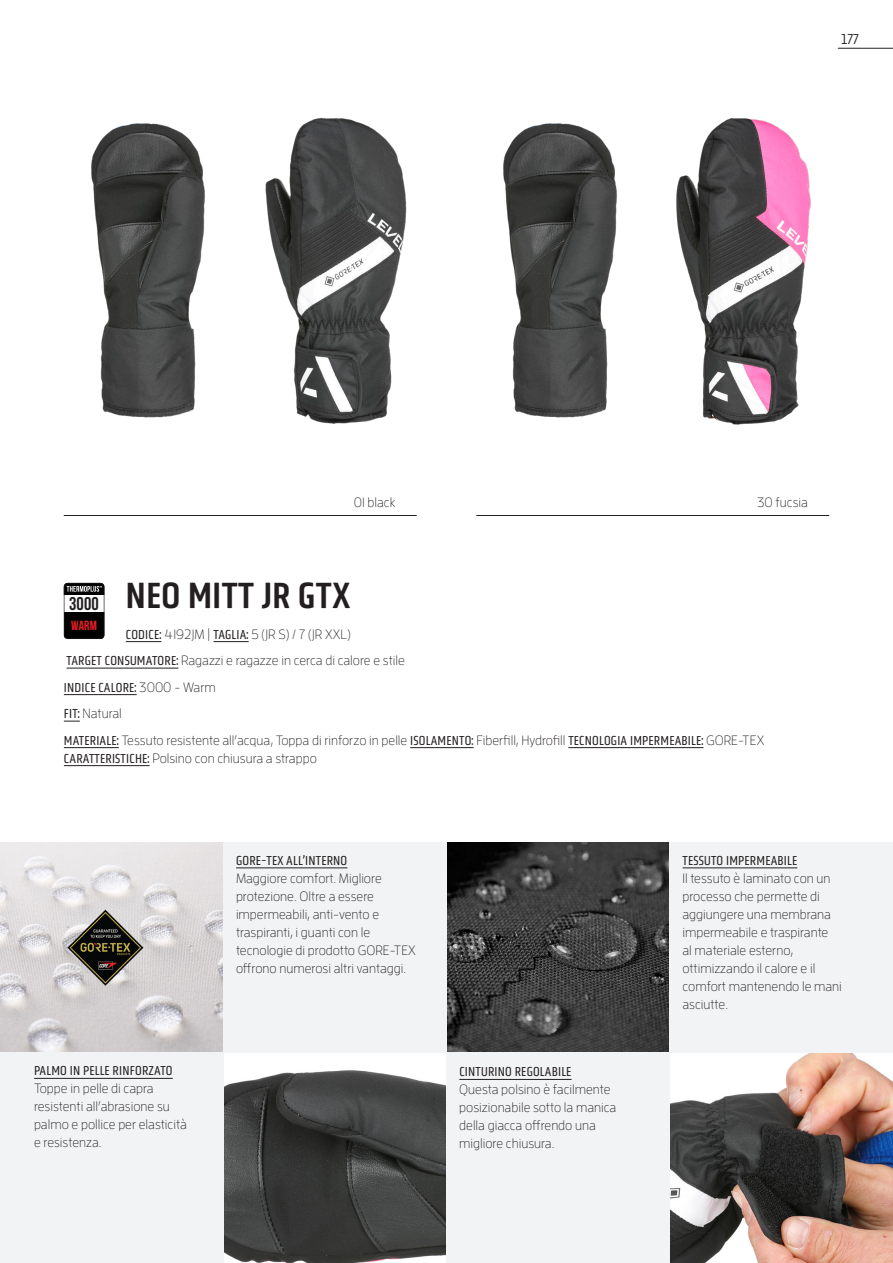
<style>
.page{position:relative;width:893px;height:1263px;background:#fff}
.page>*{position:absolute;margin:0;border:0;box-sizing:border-box;transform-origin:0 0}
.t1{font:37.5px "Obvia Condensed";letter-spacing:.015em;color:#231f20}
.t2{font:700 18.45px "Bebas Neue";color:#231f20}
.pages{font:300 15px "Obvia Condensed";color:#231f20}
.glove_tech{font:300 13.5px/18px "Enzo OT";color:#231f20}
.glove_description{font:300 13.5px/18px "Enzo OT";color:#231f20}
.glove_description-2{font:13.5px "Obvia Condensed";letter-spacing:.015em;color:#231f20}
.code{font:300 13.5px "Enzo OT";color:#231f20}
.t3{font:700 13.2px "Bebas Neue";color:#ee1d23}
.s1{font-family:"Obvia Condensed";font-weight:400}
.s2{font-family:"Enzo OT";font-weight:300}
</style>
<div class="page">
<svg style="left:64px;top:583px;width:40px;height:56px"></svg>
<img style="left:91px;top:117px;width:316px;height:307px">
<img style="left:503px;top:118px;width:308px;height:307px">
<img style="left:446px;top:842px;width:224px;height:210px">
<img style="left:670px;top:1052px;width:223px;height:211px">
<img style="left:0;top:842px;width:223px;height:210px">
<img style="left:223px;top:1052px;width:223px;height:211px">
<hr style="left:838px;top:48px;width:55px;height:1px;background:#231f20">
<div style="left:0;top:1052px;width:223px;height:211px;background:#f2f3f4"></div>
<hr style="left:34px;top:1078px;width:139px;height:1px;background:#231f20">
<div style="left:446px;top:1052px;width:224px;height:211px;background:#f2f3f4"></div>
<hr style="left:459px;top:1079px;width:112px;height:1px;background:#231f20">
<div style="left:223px;top:842px;width:223px;height:210px;background:#f2f3f4"></div>
<hr style="left:236px;top:867px;width:111px;height:1px;background:#231f20">
<div style="left:670px;top:842px;width:223px;height:210px;background:#f2f3f4"></div>
<hr style="left:683px;top:867px;width:114px;height:1px;background:#231f20">
<hr style="left:126px;top:641px;width:35px;height:1px;background:#231f20">
<hr style="left:213px;top:641px;width:36px;height:1px;background:#231f20">
<hr style="left:67px;top:668px;width:111px;height:1px;background:#231f20">
<hr style="left:64px;top:694px;width:73px;height:1px;background:#231f20">
<svg style="left:64px;top:721px;width:16px;height:1px"></svg>
<hr style="left:64px;top:747px;width:55px;height:1px;background:#231f20">
<hr style="left:410px;top:747px;width:64px;height:1px;background:#231f20">
<hr style="left:568px;top:747px;width:135px;height:1px;background:#231f20">
<hr style="left:64px;top:765px;width:86px;height:1px;background:#231f20">
<hr style="left:64px;top:515px;width:353px;height:1px;background:#231f20">
<hr style="left:476px;top:515px;width:353px;height:1px;background:#231f20">
<p class="pages" style="left:841px;top:30px;width:20px">177</p>
<p class="code" style="left:354px;top:494px;width:43px">01 black</p>
<p class="code" style="left:757px;top:494px;width:52px">30 fucsia</p>
<p class="t1" style="left:126px;top:573px;width:226px">NEO MITT JR GTX</p>
<p class="glove_description" style="left:126px;top:624px;width:227px"><span class="s1">CODICE:</span> 4192JM | <span class="s1">TAGLIA:</span> 5 (JR S) / 7 (JR XXL)</p>
<p class="glove_description" style="left:67px;top:651px;width:340px"><span class="s1">TARGET CONSUMATORE:</span> Ragazzi e ragazze in cerca di calore e stile</p>
<p class="glove_description-2" style="left:64px;top:679px;width:153px">INDICE CALORE: <span class="s2">3000 - Warm</span></p>
<p class="glove_description" style="left:64px;top:704px;width:59px"><span class="s1">FIT:</span> Natural</p>
<p class="glove_description" style="left:64px;top:731px;width:702px"><span class="s1">MATERIALE:</span> Tessuto resistente all’acqua, Toppa di rinforzo in pelle <span class="s1">ISOLAMENTO:</span> Fiberfill, Hydrofill <span class="s1">TECNOLOGIA IMPERMEABILE:</span> GORE-TEX<br><span class="s1">CARATTERISTICHE:</span> Polsino con chiusura a strappo</p>
<p class="t2" style="left:69px;top:594px;width:31px">3000</p>
<p class="t3" style="left:71px;top:618px;width:27px">WARM</p>
<p class="glove_tech" style="left:236px;top:851px;width:181px"><span class="s1">GORE-TEX ALL’INTERNO<br></span>Maggiore comfort. Migliore protezione. Oltre a essere impermeabili, anti-vento e traspiranti, i guanti con le tecnologie di prodotto GORE-TEX offrono numerosi altri vantaggi.</p>
<p class="glove_tech" style="left:682px;top:851px;width:161px"><span class="s1">TESSUTO IMPERMEABILE<br></span>Il tessuto è laminato con un processo che permette di aggiungere una membrana impermeabile e traspirante<br>al materiale esterno, ottimizzando il calore e il comfort mantenendo le mani asciutte.</p>
<p class="glove_tech" style="left:34px;top:1061px;width:154px"><span class="s1">PALMO IN PELLE RINFORZATO<br></span>Toppe in pelle di capra resistenti all’abrasione su palmo e pollice per elasticità e resistenza.</p>
<p class="glove_tech" style="left:459px;top:1062px;width:159px"><span class="s1">CINTURINO REGOLABILE<br></span>Questa polsino è facilmente posizionabile sotto la manica della giacca offrendo una migliore chiusura.</p>
</div>
